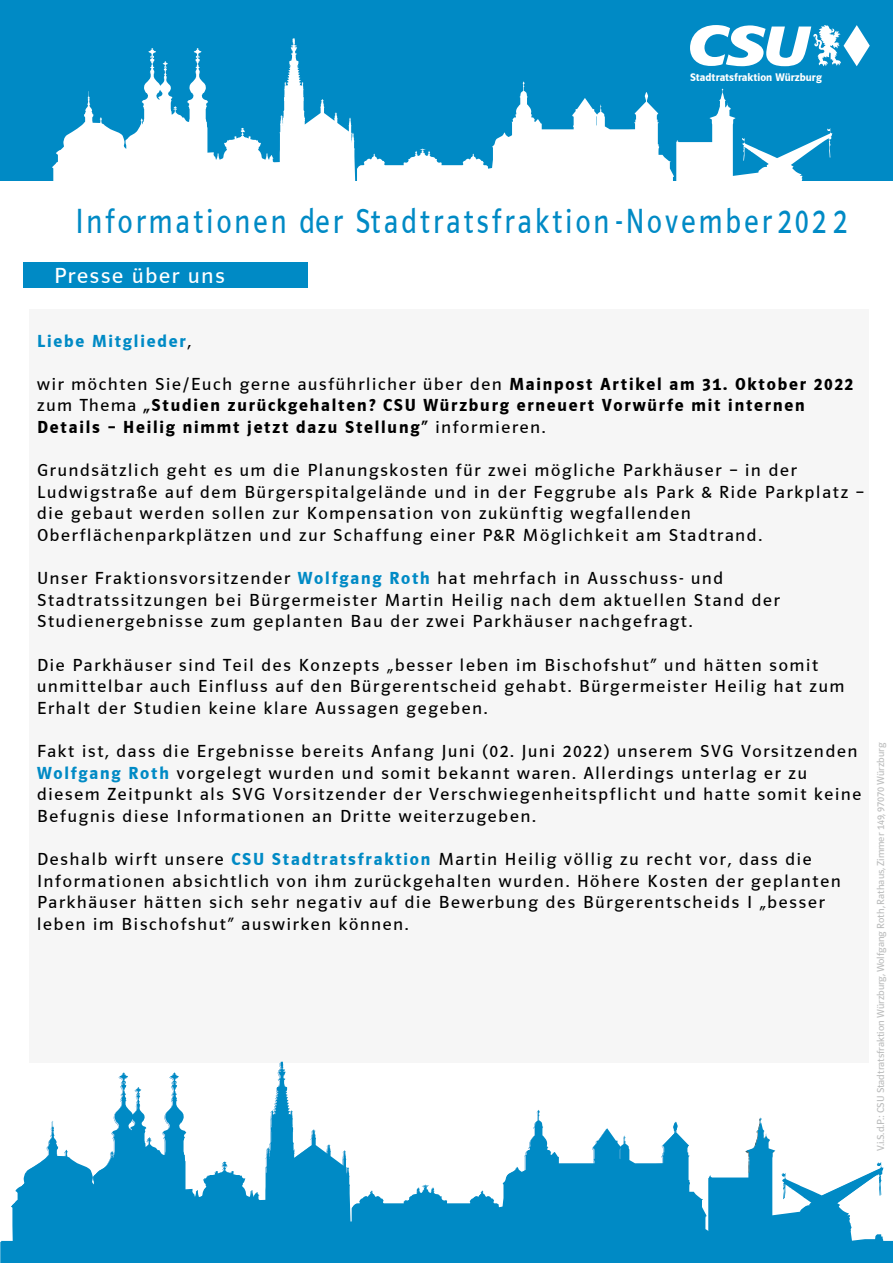
<style>
.page{position:relative;width:893px;height:1263px;background:#fff}
.page>*{position:absolute;margin:0;border:0;box-sizing:border-box;transform-origin:0 0}
.t1{font:36px "CSU Schrift 2000";letter-spacing:.12em;color:#008ac5;scale:.8 1}
.t2{font:22.5px "CSU Schrift 2000";letter-spacing:.08em;color:#fff}
.t3{font:18px/21.6px "CSU Schrift 2000";letter-spacing:.1em;color:#000}
.t4{font:700 18px/21.6px "CSU Schrift 2000";letter-spacing:.1em;color:#000}
.t5{font:700 18px "CSU Schrift 2000";letter-spacing:.1em;color:#008ac5}
.t6{font:700 11.4px "CSU Schrift 2000";color:#fff}
.t7{font:10.5px "CSU Schrift 2000";color:#bcbdbd}
.s1{font-weight:400;color:#000}
.s2{font-weight:400}
.s3{font-weight:700;color:#008ac5}
</style>
<div class="page">
<div style="left:0;top:0;width:893px;height:181px;background:#008ac5"></div>
<svg style="left:52px;top:38px;width:781px;height:143px"></svg>
<div style="left:23px;top:262px;width:285px;height:26px;background:#008ac5"></div>
<div style="left:29px;top:309px;width:840px;height:753px;background:#f6f6f6"></div>
<svg style="left:690px;top:25px;width:180px;height:41px"></svg>
<svg style="left:1px;top:1061px;width:892px;height:201px"></svg>
<p class="t6" style="left:690px;top:71px;width:133px">Stadtratsfraktion Würzburg</p>
<h1 class="t1" style="left:75px;top:202px;width:966px">Informationen der Stadtratsfraktion-November202 2</h1>
<p class="t2" style="left:54px;top:264px;width:172px">Presse über uns</p>
<p class="t5" style="left:37px;top:331px;width:155px">Liebe Mitglieder<span class="s1">,</span></p>
<p class="t4" style="left:37px;top:373px;width:817px"><span class="s2">wir möchten Sie/Euch gerne ausführlicher über den</span> Mainpost Artikel am 31. Oktober 2022 <span class="s2">zum Thema</span> „Studien zurückgehalten? CSU Würzburg erneuert Vorwürfe mit internen<br>Details – Heilig nimmt jetzt dazu Stellung“ <span class="s2">informieren.</span></p>
<p class="t3" style="left:37px;top:460px;width:828px">Grundsätzlich geht es um die Planungskosten für zwei mögliche Parkhäuser – in der Ludwigstraße auf dem Bürgerspitalgelände und in der Feggrube als Park &amp; Ride Parkplatz – die gebaut werden sollen zur Kompensation von zukünftig wegfallenden Oberflächenparkplätzen und zur Schaffung einer P&amp;R Möglichkeit am Stadtrand.</p>
<p class="t3" style="left:37px;top:568px;width:744px">Unser Fraktionsvorsitzender <span class="s3">Wolfgang Roth</span> hat mehrfach in Ausschuss- und<br>Stadtratssitzungen bei Bürgermeister Martin Heilig nach dem aktuellen Stand der<br>Studienergebnisse zum geplanten Bau der zwei Parkhäuser nachgefragt.</p>
<p class="t3" style="left:37px;top:654px;width:809px">Die Parkhäuser sind Teil des Konzepts „besser leben im Bischofshut“ und hätten somit unmittelbar auch Einfluss auf den Bürgerentscheid gehabt. Bürgermeister Heilig hat zum<br>Erhalt der Studien keine klare Aussagen gegeben.</p>
<p class="t3" style="left:37px;top:740px;width:826px">Fakt ist, dass die Ergebnisse bereits Anfang Juni (02. Juni 2022) unserem SVG Vorsitzenden <span class="s3">Wolfgang Roth</span> vorgelegt wurden und somit bekannt waren. Allerdings unterlag er zu diesem Zeitpunkt als SVG Vorsitzender der Verschwiegenheitspflicht und hatte somit keine Befugnis diese Informationen an Dritte weiterzugeben.</p>
<p class="t3" style="left:37px;top:848px;width:805px">Deshalb wirft unsere <span class="s3">CSU Stadtratsfraktion</span> Martin Heilig völlig zu recht vor, dass die Informationen absichtlich von ihm zurückgehalten wurden. Höhere Kosten der geplanten Parkhäuser hätten sich sehr negativ auf die Bewerbung des Bürgerentscheids I „besser leben im Bischofshut“ auswirken können.</p>
<p class="t7" style="left:875px;top:1151px;width:410px;rotate:-90deg">V.i.S.d.P.: CSU Stadtratsfraktion Würzburg, Wolfgang Roth, Rathaus, Zimmer 149, 97070 Würzburg</p>
</div>
